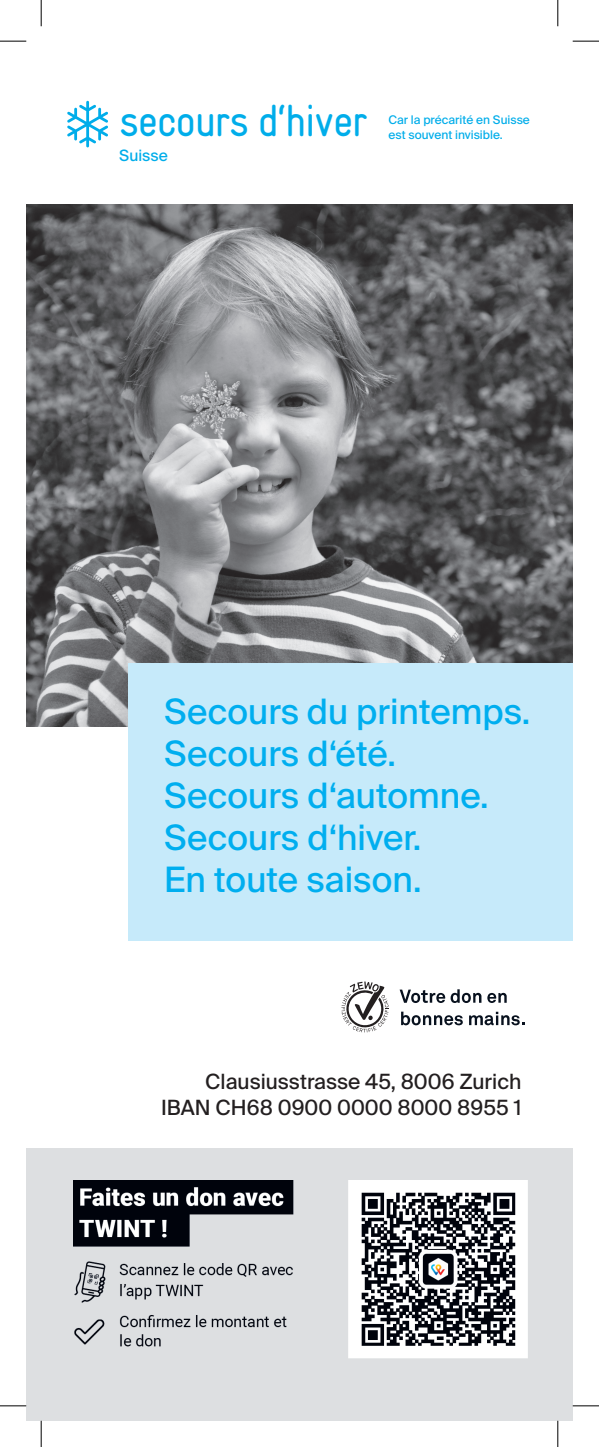
<style>
.page{position:relative;width:599px;height:1447px;background:#fff}
.page>*{position:absolute;margin:0;border:0;box-sizing:border-box;transform-origin:0 0}
.t1{font:44.98px "Gravur Condensed";letter-spacing:-.03em;color:#00adea}
.t2{font:35px/42px "Suisse Intl";color:#00aeef}
.t3{font:21px/25.2px "Suisse Intl";color:#231f20;text-align:right}
.t4{font:15.75px "Suisse Intl";color:#00adea}
.t5{font:11.9px "Suisse Intl";color:#00adea}
</style>
<div class="page">
<img style="left:26px;top:205px;width:546px;height:521px">
<div style="left:26px;top:1147px;width:546px;height:273px;background:#dddfe1"></div>
<div style="left:128px;top:662px;width:444px;height:278px;background:#c6eafa"></div>
<img style="left:73px;top:1180px;width:221px;height:167px">
<img style="left:348px;top:1180px;width:179px;height:178px">
<svg style="left:341px;top:981px;width:47px;height:51px"></svg>
<svg style="left:399px;top:989px;width:82px;height:14px"></svg>
<svg style="left:487px;top:992px;width:19px;height:11px"></svg>
<svg style="left:401px;top:1011px;width:61px;height:15px"></svg>
<svg style="left:469px;top:1011px;width:55px;height:14px"></svg>
<svg style="left:67px;top:101px;width:41px;height:46px"></svg>
<svg style="left:0;top:41px;width:26px;height:1px"></svg>
<svg style="left:572px;top:41px;width:26px;height:1px"></svg>
<svg style="left:0;top:1405px;width:26px;height:1px"></svg>
<svg style="left:572px;top:1405px;width:26px;height:1px"></svg>
<svg style="left:41px;top:0;width:1px;height:26px"></svg>
<svg style="left:41px;top:1420px;width:1px;height:26px"></svg>
<svg style="left:557px;top:0;width:1px;height:26px"></svg>
<svg style="left:557px;top:1420px;width:1px;height:26px"></svg>
<p class="t1" style="left:119px;top:96px;width:250px">secours d‘hiver</p>
<p class="t4" style="left:119px;top:146px;width:50px">Suisse</p>
<p class="t5" style="left:388px;top:113px;width:143px">Car la précarité en Suisse</p>
<p class="t5" style="left:388px;top:128px;width:116px">est souvent invisible.</p>
<p class="t2" style="left:164px;top:691px;width:367px">Secours du printemps.<br>Secours d‘été.<br>Secours d‘automne.<br>Secours d‘hiver.<br>En toute saison.</p>
<p class="t3" style="left:161px;top:1069px;width:361px">Clausiusstrasse 45, 8006 Zurich<br>IBAN CH68 0900 0000 8000 8955 1</p>
</div>
